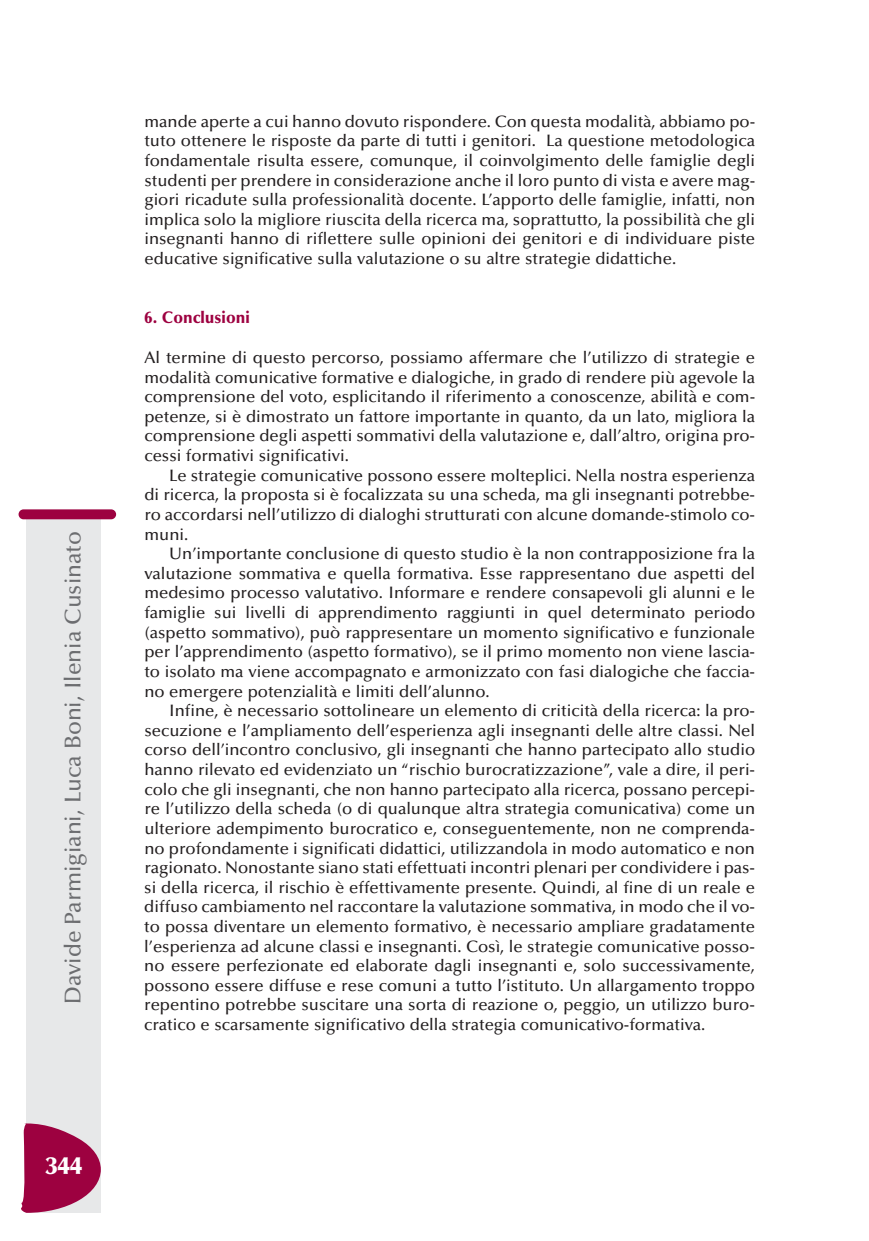
<style>
.page{position:relative;width:869px;height:1241px;background:#fff}
.page>*{position:absolute;margin:0;border:0;box-sizing:border-box;transform-origin:0 0}
.t1{font:900 24.5px "Optima";color:#fff}
.t2{font:500 22.75px "Optima";color:#6c6d70}
.t3{font:500 16.62px/19.6px "Optima";color:#231f20;text-align:justify}
.t4{font:900 16.62px "Optima";color:#9d0140;scale:.95 1}
</style>
<div class="page">
<div style="left:27px;top:517px;width:74px;height:695px;background:#e7e8e9"></div>
<div style="left:19px;top:509px;width:97px;height:10px;background:#9d0140;border-radius:5px"></div>
<svg style="left:21px;top:1122px;width:80px;height:90px"></svg>
<h2 class="t2" style="left:64px;top:1003px;width:474px;rotate:-90deg">Davide Parmigiani, Luca Boni, Ilenia Cusinato</h2>
<h1 class="t1" style="left:45px;top:1155px;width:38px">344</h1>
<p class="t3" style="left:144px;top:113px;width:612px">mande aperte a cui hanno dovuto rispondere. Con questa modalità, abbiamo po&shy;tuto ottenere le risposte da parte di tutti i genitori. La questione metodologica fondamentale risulta essere, comunque, il coinvolgimento delle famiglie degli studenti per prendere in considerazione anche il loro punto di vista e avere mag&shy;giori ricadute sulla professionalità docente. L’apporto delle famiglie, infatti, non implica solo la migliore riuscita della ricerca ma, soprattutto, la possibilità che gli insegnanti hanno di riflettere sulle opinioni dei genitori e di individuare piste educative significative sulla valutazione o su altre strategie didattiche.</p>
<p class="t4" style="left:144px;top:310px;width:112px">6. Conclusioni</p>
<p class="t3" style="left:144px;top:349px;width:612px">Al termine di questo percorso, possiamo affermare che l’utilizzo di strategie e modalità comunicative formative e dialogiche, in grado di rendere più agevole la comprensione del voto, esplicitando il riferimento a conoscenze, abilità e com&shy;petenze, si è dimostrato un fattore importante in quanto, da un lato, migliora la comprensione degli aspetti sommativi della valutazione e, dall’altro, origina pro&shy;cessi formativi significativi.</p>
<p class="t3" style="left:144px;top:467px;width:612px;text-indent:25px">Le strategie comunicative possono essere molteplici. Nella nostra esperienza di ricerca, la proposta si è focalizzata su una scheda, ma gli insegnanti potrebbe&shy;ro accordarsi nell’utilizzo di dialoghi strutturati con alcune domande-stimolo co&shy;muni.</p>
<p class="t3" style="left:144px;top:545px;width:612px;text-indent:25px">Un’importante conclusione di questo studio è la non contrapposizione fra la valutazione sommativa e quella formativa. Esse rappresentano due aspetti del medesimo processo valutativo. Informare e rendere consapevoli gli alunni e le famiglie sui livelli di apprendimento raggiunti in quel determinato periodo (aspetto sommativo), può rappresentare un momento significativo e funzionale per l’apprendimento (aspetto formativo), se il primo momento non viene lascia&shy;to isolato ma viene accompagnato e armonizzato con fasi dialogiche che faccia&shy;no emergere potenzialità e limiti dell’alunno.</p>
<p class="t3" style="left:144px;top:702px;width:612px;text-indent:25px">Infine, è necessario sottolineare un elemento di criticità della ricerca: la pro&shy;secuzione e l’ampliamento dell’esperienza agli insegnanti delle altre classi. Nel corso dell’incontro conclusivo, gli insegnanti che hanno partecipato allo studio hanno rilevato ed evidenziato un “rischio burocratizzazione”, vale a dire, il peri&shy;colo che gli insegnanti, che non hanno partecipato alla ricerca, possano percepi&shy;re l’utilizzo della scheda (o di qualunque altra strategia comunicativa) come un ulteriore adempimento burocratico e, conseguentemente, non ne comprenda&shy;no profondamente i significati didattici, utilizzandola in modo automatico e non ragionato. Nonostante siano stati effettuati incontri plenari per condividere i pas&shy;si della ricerca, il rischio è effettivamente presente. Quindi, al fine di un reale e diffuso cambiamento nel raccontare la valutazione sommativa, in modo che il vo&shy;to possa diventare un elemento formativo, è necessario ampliare gradatamente l’esperienza ad alcune classi e insegnanti. Così, le strategie comunicative posso&shy;no essere perfezionate ed elaborate dagli insegnanti e, solo successivamente, possono essere diffuse e rese comuni a tutto l’istituto. Un allargamento troppo repentino potrebbe suscitare una sorta di reazione o, peggio, un utilizzo buro&shy;cratico e scarsamente significativo della strategia comunicativo-formativa.</p>
</div>
